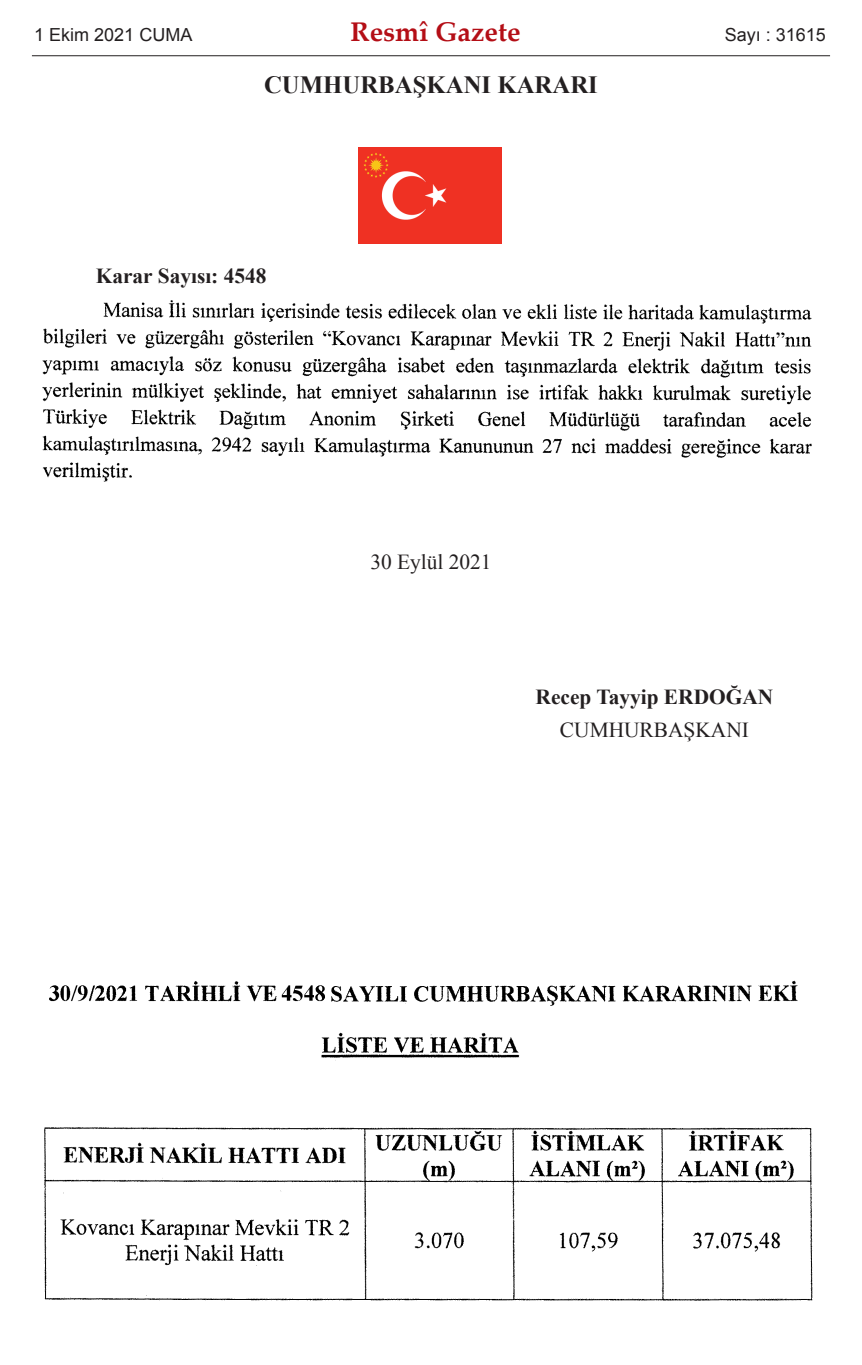
<style>
.page{position:relative;width:862px;height:1365px;background:#fff}
.page>*{position:absolute;margin:0;border:0;box-sizing:border-box;transform-origin:0 0}
.t1{font:700 27px "Palatino Linotype";color:#b40e16}
.t2{font:700 24.75px "Times New Roman";color:#231f20}
.t3{font:700 21.38px "Times New Roman";color:#231f20}
.t4{font:21.38px "Times New Roman";color:#231f20}
.t5{font:18px "Arial";color:#231f20}
</style>
<div class="page">
<img style="left:358px;top:148px;width:143px;height:95px">
<img style="left:42px;top:300px;width:770px;height:182px">
<img style="left:44px;top:980px;width:769px;height:321px">
<hr style="left:32px;top:55px;width:797px;height:1px;background:#231f20">
<p class="t5" style="left:34px;top:25px;width:160px">1 Ekim 2021 CUMA</p>
<p class="t1" style="left:350px;top:21px;width:171px">Resmî Gazete</p>
<p class="t5" style="left:724px;top:25px;width:103px">Sayı : 31615</p>
<p class="t2" style="left:264px;top:71px;width:335px">CUMHURBAŞKANI KARARI</p>
<p class="t3" style="left:96px;top:264px;width:172px">Karar Sayısı: 4548</p>
<p class="t4" style="left:370px;top:550px;width:123px">30 Eylül 2021</p>
<p class="t3" style="left:535px;top:685px;width:239px">Recep Tayyip ERDOĞAN</p>
<p class="t4" style="left:559px;top:718px;width:190px">CUMHURBAŞKANI</p>
</div>
